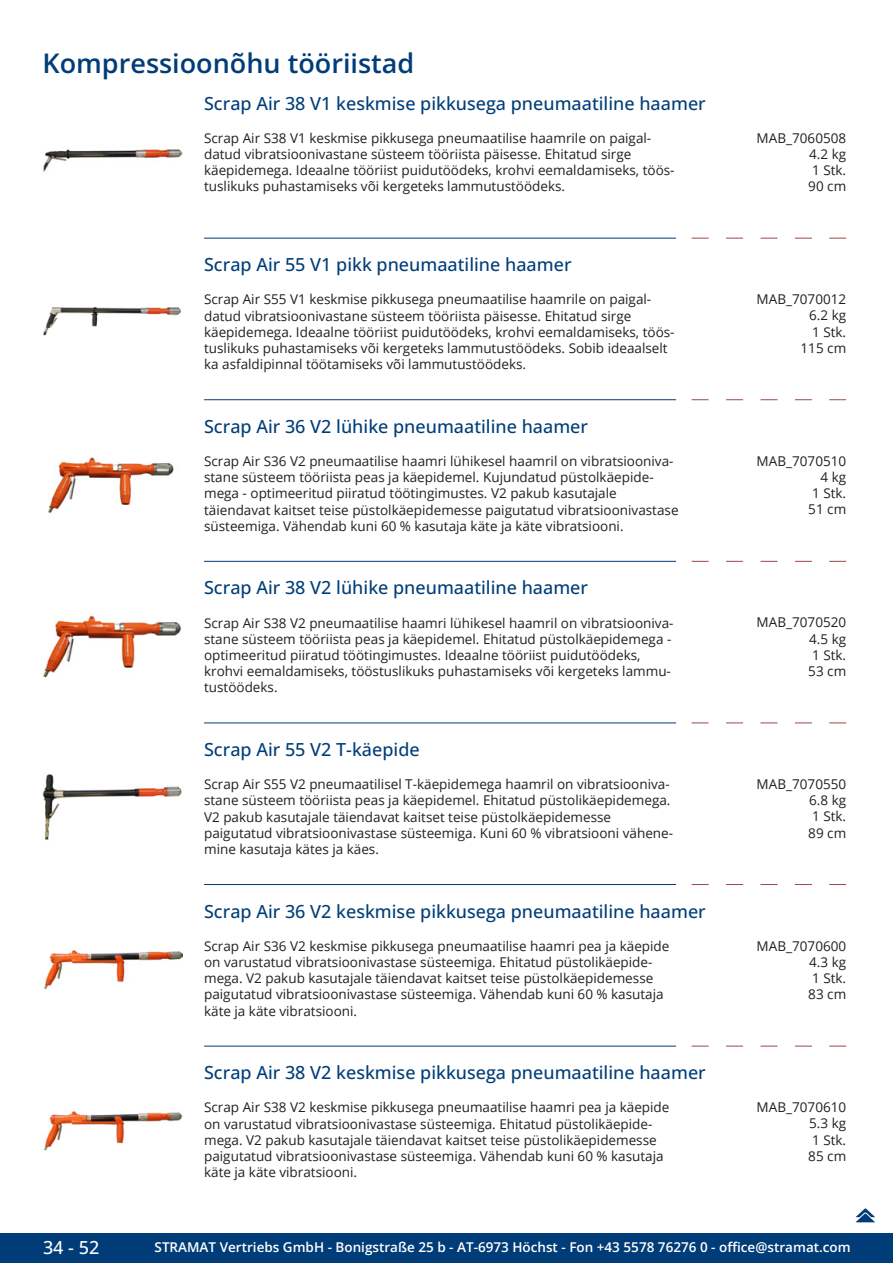
<style>
.page{position:relative;width:893px;height:1263px;background:#fff}
.page>*{position:absolute;margin:0;border:0;box-sizing:border-box;transform-origin:0 0}
.GruppeName{font:600 27px "Open Sans";color:#003d78}
.ArtikelName{font:500 18px "Open Sans";color:#003d78}
.t1{font:500 18px "Open Sans";color:#fff}
.Beschreibung{font:13.5px/16.2px "Open Sans";color:#231f20}
.ArtikelNummer{font:13.5px "Open Sans";color:#231f20}
.t2{font:600 13.5px "Open Sans";color:#fff}
</style>
<div class="page">
<div style="left:0;top:1233px;width:893px;height:30px;background:#003d78"></div>
<img style="left:43px;top:149px;width:140px;height:23px">
<img style="left:43px;top:307px;width:138px;height:29px">
<svg style="left:692px;top:238px;width:17px;height:1px"></svg>
<svg style="left:726px;top:238px;width:17px;height:1px"></svg>
<svg style="left:760px;top:238px;width:17px;height:1px"></svg>
<svg style="left:795px;top:238px;width:17px;height:1px"></svg>
<svg style="left:829px;top:238px;width:17px;height:1px"></svg>
<hr style="left:204px;top:238px;width:472px;height:1px;background:#003d78">
<img style="left:48px;top:457px;width:126px;height:56px">
<svg style="left:692px;top:399px;width:17px;height:1px"></svg>
<svg style="left:726px;top:399px;width:17px;height:1px"></svg>
<svg style="left:760px;top:399px;width:17px;height:1px"></svg>
<svg style="left:795px;top:399px;width:17px;height:1px"></svg>
<svg style="left:829px;top:399px;width:17px;height:1px"></svg>
<hr style="left:204px;top:399px;width:472px;height:1px;background:#003d78">
<img style="left:43px;top:615px;width:139px;height:63px">
<svg style="left:692px;top:561px;width:17px;height:1px"></svg>
<svg style="left:726px;top:561px;width:17px;height:1px"></svg>
<svg style="left:760px;top:561px;width:17px;height:1px"></svg>
<svg style="left:795px;top:561px;width:17px;height:1px"></svg>
<svg style="left:829px;top:561px;width:17px;height:1px"></svg>
<hr style="left:204px;top:561px;width:472px;height:1px;background:#003d78">
<img style="left:43px;top:774px;width:139px;height:66px">
<svg style="left:692px;top:723px;width:17px;height:1px"></svg>
<svg style="left:726px;top:723px;width:17px;height:1px"></svg>
<svg style="left:760px;top:723px;width:17px;height:1px"></svg>
<svg style="left:795px;top:723px;width:17px;height:1px"></svg>
<svg style="left:829px;top:723px;width:17px;height:1px"></svg>
<hr style="left:204px;top:723px;width:472px;height:1px;background:#003d78">
<img style="left:43px;top:949px;width:140px;height:41px">
<svg style="left:692px;top:884px;width:17px;height:1px"></svg>
<svg style="left:726px;top:884px;width:17px;height:1px"></svg>
<svg style="left:760px;top:884px;width:17px;height:1px"></svg>
<svg style="left:795px;top:884px;width:17px;height:1px"></svg>
<svg style="left:829px;top:884px;width:17px;height:1px"></svg>
<hr style="left:204px;top:884px;width:472px;height:1px;background:#003d78">
<img style="left:43px;top:1111px;width:140px;height:40px">
<svg style="left:692px;top:1046px;width:17px;height:1px"></svg>
<svg style="left:726px;top:1046px;width:17px;height:1px"></svg>
<svg style="left:760px;top:1046px;width:17px;height:1px"></svg>
<svg style="left:795px;top:1046px;width:17px;height:1px"></svg>
<svg style="left:829px;top:1046px;width:17px;height:1px"></svg>
<hr style="left:204px;top:1046px;width:472px;height:1px;background:#003d78">
<svg style="left:855px;top:1208px;width:21px;height:15px"></svg>
<p class="GruppeName" style="left:43px;top:44px;width:373px">Kompressioonõhu tööriistad</p>
<p class="ArtikelName" style="left:204px;top:91px;width:503px">Scrap Air 38 V1 keskmise pikkusega pneumaatiline haamer</p>
<p class="Beschreibung" style="left:204px;top:129px;width:471px">Scrap Air S38 V1 keskmise pikkusega pneumaatilise haamrile on paigal&shy;datud vibratsioonivastane süsteem tööriista päisesse. Ehitatud sirge käepidemega. Ideaalne tööriist puidutöödeks, krohvi eemaldamiseks, töös&shy;tuslikuks puhastamiseks või kergeteks lammutustöödeks.</p>
<p class="ArtikelNummer" style="left:757px;top:128px;width:91px">MAB_7060508</p>
<p class="ArtikelNummer" style="left:809px;top:145px;width:39px">4.2 kg</p>
<p class="ArtikelNummer" style="left:812px;top:161px;width:36px">1 Stk.</p>
<p class="ArtikelNummer" style="left:808px;top:177px;width:39px">90 cm</p>
<p class="ArtikelName" style="left:204px;top:252px;width:369px">Scrap Air 55 V1 pikk pneumaatiline haamer</p>
<p class="Beschreibung" style="left:204px;top:291px;width:471px">Scrap Air S55 V1 keskmise pikkusega pneumaatilise haamrile on paigal&shy;datud vibratsioonivastane süsteem tööriista päisesse. Ehitatud sirge käepidemega. Ideaalne tööriist puidutöödeks, krohvi eemaldamiseks, töös&shy;tuslikuks puhastamiseks või kergeteks lammutustöödeks. Sobib ideaalselt ka asfaldipinnal töötamiseks või lammutustöödeks.</p>
<p class="ArtikelNummer" style="left:757px;top:290px;width:91px">MAB_7070012</p>
<p class="ArtikelNummer" style="left:809px;top:306px;width:39px">6.2 kg</p>
<p class="ArtikelNummer" style="left:812px;top:322px;width:36px">1 Stk.</p>
<p class="ArtikelNummer" style="left:800px;top:339px;width:47px">115 cm</p>
<p class="ArtikelName" style="left:204px;top:414px;width:385px">Scrap Air 36 V2 lühike pneumaatiline haamer</p>
<p class="Beschreibung" style="left:204px;top:453px;width:476px">Scrap Air S36 V2 pneumaatilise haamri lühikesel haamril on vibratsiooniva&shy;stane süsteem tööriista peas ja käepidemel. Kujundatud püstolkäepide&shy;mega - optimeeritud piiratud töötingimustes. V2 pakub kasutajale täiendavat kaitset teise püstolkäepidemesse paigutatud vibratsioonivastase süsteemiga. Vähendab kuni 60 % kasutaja käte ja käte vibratsiooni.</p>
<p class="ArtikelNummer" style="left:757px;top:452px;width:91px">MAB_7070510</p>
<p class="ArtikelNummer" style="left:820px;top:468px;width:27px">4 kg</p>
<p class="ArtikelNummer" style="left:812px;top:484px;width:36px">1 Stk.</p>
<p class="ArtikelNummer" style="left:808px;top:500px;width:39px">51 cm</p>
<p class="ArtikelName" style="left:204px;top:575px;width:385px">Scrap Air 38 V2 lühike pneumaatiline haamer</p>
<p class="Beschreibung" style="left:204px;top:614px;width:470px">Scrap Air S38 V2 pneumaatilise haamri lühikesel haamril on vibratsiooniva&shy;stane süsteem tööriista peas ja käepidemel. Ehitatud püstolkäepidemega - optimeeritud piiratud töötingimustes. Ideaalne tööriist puidutöödeks, krohvi eemaldamiseks, tööstuslikuks puhastamiseks või kergeteks lammu&shy;tustöödeks.</p>
<p class="ArtikelNummer" style="left:757px;top:613px;width:91px">MAB_7070520</p>
<p class="ArtikelNummer" style="left:809px;top:629px;width:39px">4.5 kg</p>
<p class="ArtikelNummer" style="left:812px;top:646px;width:36px">1 Stk.</p>
<p class="ArtikelNummer" style="left:808px;top:662px;width:39px">53 cm</p>
<p class="ArtikelName" style="left:204px;top:737px;width:217px">Scrap Air 55 V2 T-käepide</p>
<p class="Beschreibung" style="left:204px;top:776px;width:469px">Scrap Air S55 V2 pneumaatilisel T-käepidemega haamril on vibratsiooniva&shy;stane süsteem tööriista peas ja käepidemel. Ehitatud püstolikäepidemega.<br>V2 pakub kasutajale täiendavat kaitset teise püstolkäepidemesse paigutatud vibratsioonivastase süsteemiga. Kuni 60 % vibratsiooni vähene&shy;mine kasutaja kätes ja käes.</p>
<p class="ArtikelNummer" style="left:757px;top:775px;width:91px">MAB_7070550</p>
<p class="ArtikelNummer" style="left:809px;top:791px;width:39px">6.8 kg</p>
<p class="ArtikelNummer" style="left:812px;top:807px;width:36px">1 Stk.</p>
<p class="ArtikelNummer" style="left:808px;top:823px;width:39px">89 cm</p>
<p class="ArtikelName" style="left:204px;top:899px;width:503px">Scrap Air 36 V2 keskmise pikkusega pneumaatiline haamer</p>
<p class="Beschreibung" style="left:204px;top:937px;width:467px">Scrap Air S36 V2 keskmise pikkusega pneumaatilise haamri pea ja käepide on varustatud vibratsioonivastase süsteemiga. Ehitatud püstolikäepide&shy;mega. V2 pakub kasutajale täiendavat kaitset teise püstolkäepidemesse paigutatud vibratsioonivastase süsteemiga. Vähendab kuni 60 % kasutaja käte ja käte vibratsiooni.</p>
<p class="ArtikelNummer" style="left:757px;top:936px;width:91px">MAB_7070600</p>
<p class="ArtikelNummer" style="left:809px;top:953px;width:39px">4.3 kg</p>
<p class="ArtikelNummer" style="left:812px;top:969px;width:36px">1 Stk.</p>
<p class="ArtikelNummer" style="left:808px;top:985px;width:39px">83 cm</p>
<p class="ArtikelName" style="left:204px;top:1060px;width:503px">Scrap Air 38 V2 keskmise pikkusega pneumaatiline haamer</p>
<p class="Beschreibung" style="left:204px;top:1099px;width:467px">Scrap Air S38 V2 keskmise pikkusega pneumaatilise haamri pea ja käepide on varustatud vibratsioonivastase süsteemiga. Ehitatud püstolikäepide&shy;mega. V2 pakub kasutajale täiendavat kaitset teise püstolikäepidemesse paigutatud vibratsioonivastase süsteemiga. Vähendab kuni 60 % kasutaja käte ja käte vibratsiooni.</p>
<p class="ArtikelNummer" style="left:757px;top:1098px;width:91px">MAB_7070610</p>
<p class="ArtikelNummer" style="left:809px;top:1114px;width:39px">5.3 kg</p>
<p class="ArtikelNummer" style="left:812px;top:1130px;width:36px">1 Stk.</p>
<p class="ArtikelNummer" style="left:808px;top:1147px;width:39px">85 cm</p>
<h2 class="t1" style="left:43px;top:1234px;width:58px">34 - 52</h2>
<p class="t2" style="left:155px;top:1238px;width:698px">STRAMAT Vertriebs GmbH - Bonigstraße 25 b - AT-6973 Höchst - Fon +43 5578 76276 0 - office@stramat.com</p>
</div>
